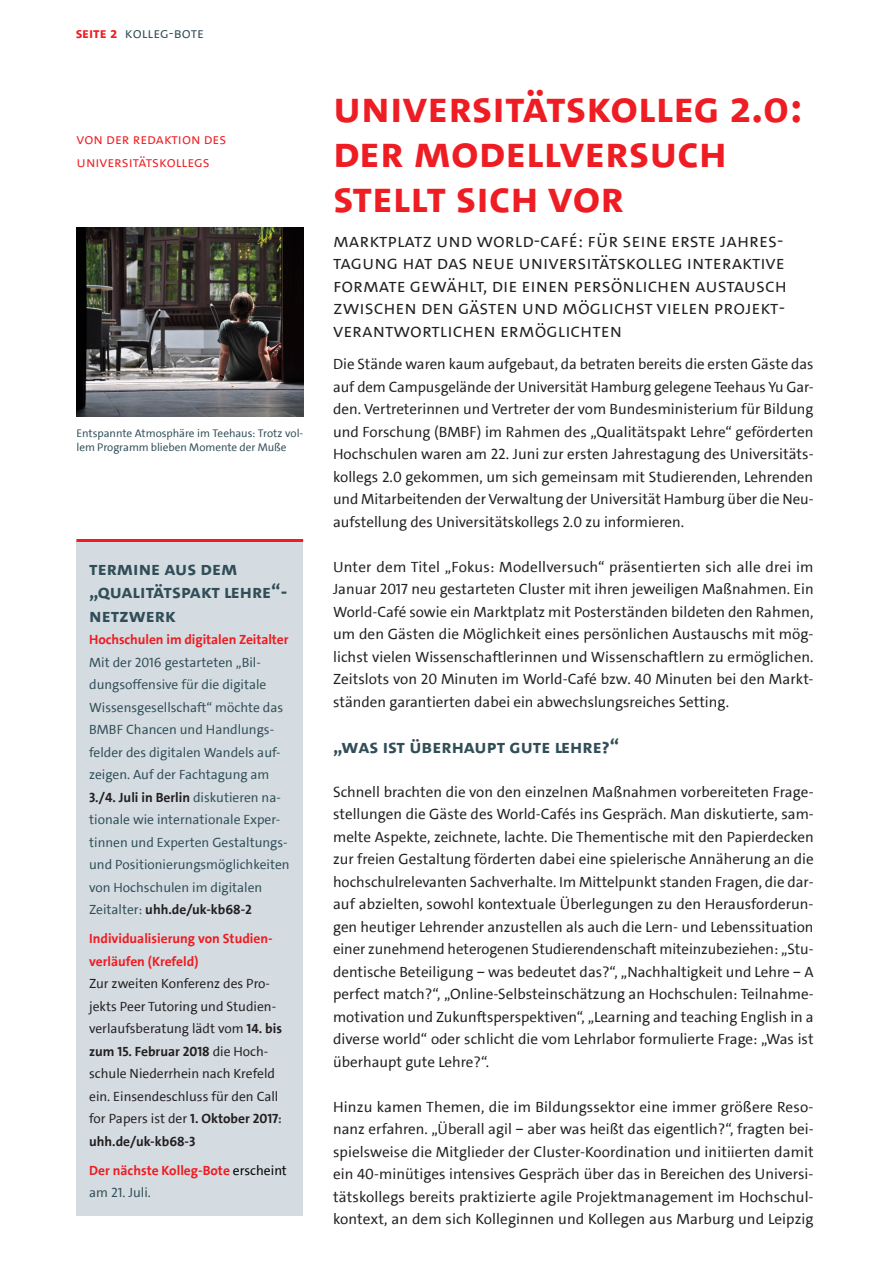
<style>
.page{position:relative;width:893px;height:1263px;background:#fff}
.page>*{position:absolute;margin:0;border:0;box-sizing:border-box;transform-origin:0 0}
.Headline{font:45px/45px "The Sans UHH Bold Caps";color:#ee1d23}
.Subheadline{font:19.5px/22.5px "The Sans UHH Semi Light Caps";color:#231f20}
.Ausgabe{font:19.5px/23.4px "The Sans UHH Bold Caps";color:#314e58}
.Sub_im_Text{font:19.5px "The Sans UHH Bold Caps";color:#314e58}
.Fliesstext_10_15{font:15px/22.5px "The Sans UHH";color:#231f20;text-align:justify}
.Autor{font:15px/22.5px "The Sans UHH Semi Light Caps";color:#ee1d23}
.t1{font:15px "The Sans UHH Semi Light Caps";color:#314e58}
.Kasten{font:13.5px/22.5px "The Sans UHH";color:#314e58}
.Kasten-2{font:13.5px/22.5px "The Sans UHH";color:#231f20}
.Kasten-3{font:700 13.5px/22.5px "The Sans UHH";color:#ee1d23}
.BU{font:11.25px/14.2px "The Sans UHH";letter-spacing:-.005em;color:#314e58}
.s1{font-family:"The Sans UHH Bold Caps";color:#ee1d23}
.s2{font-weight:700;color:#ee1d23}
.s3{font-weight:700;color:#231f20}
.s4{font-weight:700}
.s5{font-weight:700;color:#314e58}
.s6{font-weight:400;color:#000}
.s7{font-weight:400;color:#314e58}
</style>
<div class="page">
<img style="left:77px;top:228px;width:226px;height:189px">
<div style="left:76px;top:541px;width:227px;height:675px;background:#d4dce1"></div>
<hr style="left:76px;top:539px;width:227px;height:3px;background:#ee1d23">
<p class="t1" style="left:76px;top:24px;width:130px"><span class="s1">Seite 2</span> Kolleg-Bote</p>
<p class="Autor" style="left:77px;top:128px;width:151px">von der redaktion des universitätskollegs</p>
<p class="BU" style="left:77px;top:426px;width:228px">Entspannte Atmosphäre im Teehaus: Trotz vol&shy;lem Programm blieben Momente der Muße</p>
<p class="Ausgabe" style="left:89px;top:557px;width:200px">Termine aus dem „Qualitätspakt Lehre“-</p>
<p class="Ausgabe" style="left:89px;top:604px;width:88px">Netzwerk</p>
<p class="Kasten" style="left:89px;top:629px;width:202px"><span class="s2">Hochschulen im digitalen Zeitalter </span>Mit der 2016 gestarteten „Bil&shy;dungsoffensive für die digitale Wissensgesellschaft“ möchte das BMBF Chancen und Handlungs&shy;felder des digitalen Wandels auf&shy;zeigen. Auf der Fachtagung am <span class="s3">3./4. Juli in Berlin</span> diskutieren na&shy;tionale wie internationale Exper&shy;tinnen und Experten Gestaltungs&shy;und Positionierungsmöglichkeiten von Hochschulen im digitalen Zeitalter: <span class="s3">uhh.de/uk-kb68-2</span></p>
<p class="Kasten-2" style="left:89px;top:927px;width:194px"><span class="s2">Individualisierung von Studien&shy;verläufen (Krefeld)<br></span>Zur zweiten Konferenz des Pro&shy;jekts Peer Tutoring und Studien&shy;verlaufsberatung lädt vom <span class="s4">14. bis zum 15. Februar 2018</span> die Hoch&shy;schule Niederrhein nach Krefeld ein. Einsendeschluss für den Call for Papers ist der <span class="s4">1. Oktober 2017</span><span class="s5">: </span><span class="s4">uhh.de/uk-kb68-3</span></p>
<p class="Kasten-3" style="left:89px;top:1159px;width:199px">Der nächste Kolleg-Bote <span class="s6">erscheint </span><span class="s7">am 21. Juli.</span></p>
<p class="Headline" style="left:333px;top:84px;width:471px">Universitätskolleg 2.0:<br>Der Modellversuch stellt sich vor</p>
<p class="Subheadline" style="left:333px;top:229px;width:455px">Marktplatz und World-Café: Für seine erste Jahres&shy;tagung hat das neue Universitätskolleg interaktive Formate gewählt, die einen persönlichen Austausch zwischen den Gästen und möglichst vielen Projekt&shy;verantwortlichen ermöglichten</p>
<p class="Fliesstext_10_15" style="left:333px;top:353px;width:482px">Die Stände waren kaum aufgebaut, da betraten bereits die ersten Gäste das auf dem Campusgelände der Universität Hamburg gelegene Teehaus Yu Gar&shy;den. Vertreterinnen und Vertreter der vom Bundesministerium für Bildung und Forschung (BMBF) im Rahmen des „Qualitätspakt Lehre“ geförderten Hochschulen waren am 22. Juni zur ersten Jahrestagung des Universitäts&shy;kollegs 2.0 gekommen, um sich gemeinsam mit Studierenden, Lehrenden und Mitarbeitenden der Verwaltung der Universität Hamburg über die Neu&shy;aufstellung des Universitätskollegs 2.0 zu informieren.</p>
<p class="Fliesstext_10_15" style="left:333px;top:555px;width:482px">Unter dem Titel „Fokus: Modellversuch“ präsentierten sich alle drei im Januar 2017 neu gestarteten Cluster mit ihren jeweiligen Maßnahmen. Ein World-Café sowie ein Marktplatz mit Posterständen bildeten den Rahmen, um den Gästen die Möglichkeit eines persönlichen Austauschs mit mög&shy;lichst vielen Wissenschaftlerinnen und Wissenschaftlern zu ermöglichen.<br>Zeitslots von 20 Minuten im World-Café bzw. 40 Minuten bei den Markt&shy;ständen garantierten dabei ein abwechslungsreiches Setting.</p>
<p class="Sub_im_Text" style="left:333px;top:733px;width:288px">„Was ist überhaupt gute Lehre?“</p>
<p class="Fliesstext_10_15" style="left:333px;top:780px;width:482px">Schnell brachten die von den einzelnen Maßnahmen vorbereiteten Frage&shy;stellungen die Gäste des World-Cafés ins Gespräch. Man diskutierte, sam&shy;melte Aspekte, zeichnete, lachte. Die Thementische mit den Papierdecken zur freien Gestaltung förderten dabei eine spielerische Annäherung an die hochschulrelevanten Sachverhalte. Im Mittelpunkt standen Fragen, die dar&shy;auf abzielten, sowohl kontextuale Überlegungen zu den Herausforderun&shy;gen heutiger Lehrender anzustellen als auch die Lern- und Lebenssituation einer zunehmend heterogenen Studierendenschaft miteinzubeziehen: „Stu&shy;dentische Beteiligung ‒ was bedeutet das?“, „Nachhaltigkeit und Lehre ‒ A perfect match?“, „Online-Selbsteinschätzung an Hochschulen: Teilnahme&shy;motivation und Zukunftsperspektiven“, „Learning and teaching English in a diverse world“ oder schlicht die vom Lehrlabor formulierte Frage: „Was ist überhaupt gute Lehre?“.</p>
<p class="Fliesstext_10_15" style="left:333px;top:1095px;width:482px">Hinzu kamen Themen, die im Bildungssektor eine immer größere Reso&shy;nanz erfahren. „Überall agil ‒ aber was heißt das eigentlich?“, fragten bei&shy;spielsweise die Mitglieder der Cluster-Koordination und initiierten damit ein 40-minütiges intensives Gespräch über das in Bereichen des Universi&shy;tätskollegs bereits praktizierte agile Projektmanagement im Hochschul&shy;kontext, an dem sich Kolleginnen und Kollegen aus Marburg und Leipzig</p>
</div>
